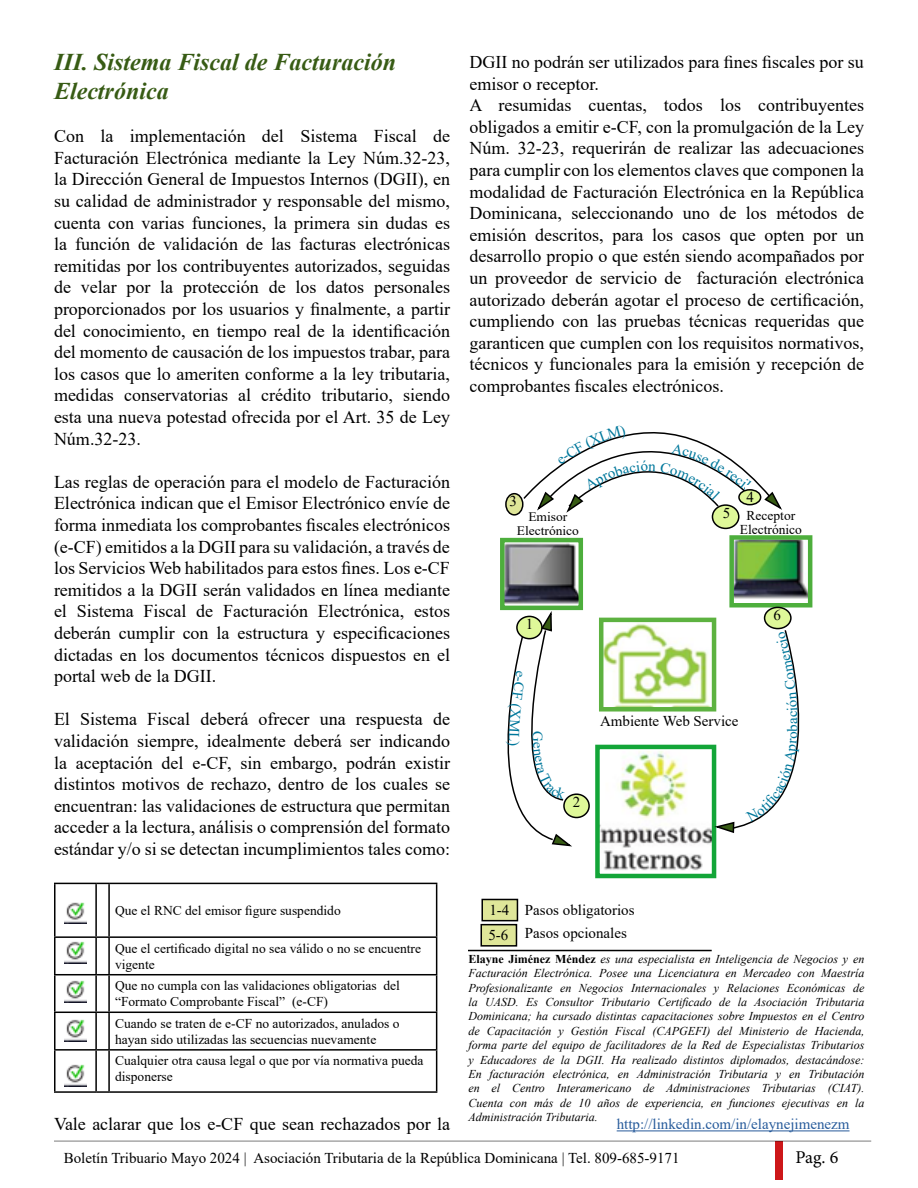
<style>
.page{position:relative;width:918px;height:1188px;background:#fff}
.page>*{position:absolute;margin:0;border:0;box-sizing:border-box;transform-origin:0 0}
.t1{font:italic 700 24px/28.8px "Times New Roman";color:#375b14}
.t2{font:18px/21.6px "Times New Roman";color:#000;text-align:justify}
.t3{font:18px "Minion Pro";color:#000}
.t4{font:15px/25.2px "Times New Roman";color:#000}
.t5{font:15px "Times New Roman";color:#275b9b}
.t6{font:15px "Times New Roman";color:#00789c}
.t7{font:13.5px/16.2px "Times New Roman";color:#000}
.t8{font:12.9px/13.5px "Times New Roman";color:#000;text-align:center;scale:1.04 1}
.t9{font:italic 12px/14.4px "Times New Roman";color:#000;text-align:justify}
.s1{font-weight:700;font-style:normal}
</style>
<div class="page">
<div style="left:775px;top:1141px;width:7px;height:39px;background:#cd1719"></div>
<hr style="left:54px;top:1140px;width:817px;height:2px;background:#000">
<hr style="left:54px;top:883px;width:42px;height:1px;background:#000">
<hr style="left:54px;top:884px;width:2px;height:52px;background:#000">
<svg style="left:96px;top:883px;width:13px;height:1px"></svg>
<hr style="left:95px;top:884px;width:2px;height:52px;background:#000">
<hr style="left:109px;top:883px;width:328px;height:1px;background:#000">
<hr style="left:108px;top:884px;width:2px;height:52px;background:#000">
<hr style="left:436px;top:884px;width:1px;height:52px;background:#000">
<hr style="left:54px;top:936px;width:42px;height:2px;background:#000">
<hr style="left:54px;top:938px;width:2px;height:36px;background:#000">
<svg style="left:96px;top:936px;width:13px;height:2px"></svg>
<hr style="left:95px;top:938px;width:2px;height:36px;background:#000">
<hr style="left:109px;top:936px;width:328px;height:2px;background:#000">
<hr style="left:108px;top:938px;width:2px;height:36px;background:#000">
<hr style="left:436px;top:938px;width:1px;height:36px;background:#000">
<hr style="left:54px;top:974px;width:42px;height:1px;background:#000">
<hr style="left:54px;top:975px;width:2px;height:37px;background:#000">
<svg style="left:96px;top:974px;width:13px;height:1px"></svg>
<hr style="left:95px;top:975px;width:2px;height:37px;background:#000">
<hr style="left:109px;top:974px;width:328px;height:1px;background:#000">
<hr style="left:108px;top:975px;width:2px;height:37px;background:#000">
<hr style="left:436px;top:975px;width:1px;height:37px;background:#000">
<hr style="left:54px;top:1012px;width:42px;height:1px;background:#000">
<hr style="left:54px;top:1013px;width:2px;height:36px;background:#000">
<svg style="left:96px;top:1012px;width:13px;height:1px"></svg>
<hr style="left:95px;top:1013px;width:2px;height:36px;background:#000">
<hr style="left:109px;top:1012px;width:328px;height:1px;background:#000">
<hr style="left:108px;top:1013px;width:2px;height:36px;background:#000">
<hr style="left:436px;top:1013px;width:1px;height:36px;background:#000">
<hr style="left:54px;top:1049px;width:42px;height:2px;background:#000">
<hr style="left:54px;top:1051px;width:2px;height:40px;background:#000">
<svg style="left:96px;top:1049px;width:13px;height:2px"></svg>
<hr style="left:95px;top:1051px;width:2px;height:40px;background:#000">
<hr style="left:109px;top:1049px;width:328px;height:2px;background:#000">
<hr style="left:108px;top:1051px;width:2px;height:40px;background:#000">
<hr style="left:436px;top:1051px;width:1px;height:40px;background:#000">
<hr style="left:54px;top:1091px;width:42px;height:2px;background:#000">
<svg style="left:96px;top:1091px;width:13px;height:2px"></svg>
<hr style="left:109px;top:1091px;width:328px;height:2px;background:#000">
<img style="left:65px;top:941px;width:22px;height:22px">
<img style="left:65px;top:902px;width:22px;height:22px">
<img style="left:65px;top:1019px;width:22px;height:22px">
<img style="left:65px;top:1064px;width:22px;height:22px">
<img style="left:65px;top:980px;width:22px;height:22px">
<img style="left:505px;top:543px;width:73px;height:61px">
<div style="left:500px;top:538px;width:83px;height:72px;border:4px solid #4dae3c"></div>
<img style="left:734px;top:540px;width:73px;height:59px">
<div style="left:729px;top:535px;width:83px;height:73px;border:4px solid #4dae3c"></div>
<img style="left:604px;top:624px;width:107px;height:83px">
<div style="left:599px;top:618px;width:117px;height:94px;border:4px solid #5db240"></div>
<img style="left:600px;top:751px;width:111px;height:119px">
<div style="left:595px;top:745px;width:121px;height:133px;border:4px solid #13a538"></div>
<div style="left:564px;top:794px;width:25px;height:24px;background:#dff899;border-radius:50%"></div>
<div style="left:563px;top:793px;width:27px;height:25px;border:2px solid #000;border-radius:50%"></div>
<div style="left:506px;top:494px;width:17px;height:21px;background:#dfe699;border-radius:50%"></div>
<div style="left:505px;top:493px;width:19px;height:23px;border:2px solid #000;border-radius:50%"></div>
<div style="left:712px;top:505px;width:27px;height:23px;background:#dff899;border-radius:50%"></div>
<div style="left:712px;top:504px;width:28px;height:25px;border:2px solid #000;border-radius:50%"></div>
<div style="left:765px;top:607px;width:26px;height:22px;background:#dff899;border-radius:50%"></div>
<div style="left:764px;top:607px;width:28px;height:22px;border:2px solid #000;border-radius:50%"></div>
<div style="left:482px;top:899px;width:35px;height:22px;background:#dfe699"></div>
<div style="left:481px;top:899px;width:37px;height:22px;border:2px solid #000"></div>
<div style="left:481px;top:925px;width:35px;height:21px;background:#dfe699"></div>
<div style="left:481px;top:924px;width:36px;height:23px;border:2px solid #000"></div>
<hr style="left:468px;top:950px;width:244px;height:1px;background:#000">
<hr style="left:617px;top:1131px;width:233px;height:1px;background:#275b9b">
<svg style="left:523px;top:432px;width:259px;height:81px"></svg>
<svg style="left:507px;top:611px;width:65px;height:236px"></svg>
<svg style="left:715px;top:629px;width:85px;height:205px"></svg>
<h1 class="t1" style="left:54px;top:47px;width:344px">III. Sistema Fiscal de Facturación<br>Electrónica</h1>
<p class="t2" style="left:54px;top:125px;width:398px">Con la implementación del Sistema Fiscal de Facturación Electrónica mediante la Ley Núm.32-23, la Dirección General de Impuestos Internos (DGII), en su calidad de administrador y responsable del mismo, cuenta con varias funciones, la primera sin dudas es la función de validación de las facturas electrónicas remitidas por los contribuyentes autorizados, seguidas de velar por la protección de los datos personales proporcionados por los usuarios y finalmente, a partir del conocimiento, en tiempo real de la identificación del momento de causación de los impuestos trabar, para los casos que lo ameriten conforme a la ley tributaria, medidas conservatorias al crédito tributario, siendo esta una nueva potestad ofrecida por el Art. 35 de Ley Núm.32-23.</p>
<p class="t2" style="left:54px;top:470px;width:398px">Las reglas de operación para el modelo de Facturación Electrónica indican que el Emisor Electrónico envíe de forma inmediata los comprobantes fiscales electrónicos (e-CF) emitidos a la DGII para su validación, a través de los Servicios Web habilitados para estos fines. Los e-CF remitidos a la DGII serán validados en línea mediante el Sistema Fiscal de Facturación Electrónica, estos deberán cumplir con la estructura y especificaciones dictadas en los documentos técnicos dispuestos en el portal web de la DGII.</p>
<p class="t2" style="left:54px;top:708px;width:398px">El Sistema Fiscal deberá ofrecer una respuesta de validación siempre, idealmente deberá ser indicando la aceptación del e-CF, sin embargo, podrán existir distintos motivos de rechazo, dentro de los cuales se encuentran: las validaciones de estructura que permitan acceder a la lectura, análisis o comprensión del formato estándar y/o si se detectan incumplimientos tales como:</p>
<p class="t2" style="left:469px;top:51px;width:396px;text-align:left">DGII no podrán ser utilizados para fines fiscales por su emisor o receptor.<br>A resumidas cuentas, todos los contribuyentes obligados a emitir e-CF, con la promulgación de la Ley Núm. 32-23, requerirán de realizar las adecuaciones para cumplir con los elementos claves que componen la modalidad de Facturación Electrónica en la República Dominicana, seleccionando uno de los métodos de emisión descritos, para los casos que opten por un desarrollo propio o que estén siendo acompañados por un proveedor de servicio de facturación electrónica autorizado deberán agotar el proceso de certificación, cumpliendo con las pruebas técnicas requeridas que garanticen que cumplen con los requisitos normativos, técnicos y funcionales para la emisión y recepción de comprobantes fiscales electrónicos.</p>
<p class="t4" style="left:746px;top:484px;width:9px">4</p>
<p class="t4" style="left:510px;top:488px;width:9px">3</p>
<p class="t4" style="left:723px;top:500px;width:9px">5</p>
<p class="t8" style="left:517px;top:510px;width:61px">Emisor<br>Electrónico</p>
<p class="t7" style="left:740px;top:509px;width:64px;line-height:13.5px;text-align:center">Receptor<br>Electrónico</p>
<p class="t4" style="left:526px;top:611px;width:9px">1</p>
<p class="t6" style="left:525px;top:741px;width:7px;rotate:90deg">)</p>
<p class="t4" style="left:774px;top:602px;width:9px">6</p>
<p class="t4" style="left:600px;top:708px;width:140px">Ambiente Web Service</p>
<p class="t4" style="left:573px;top:789px;width:9px">2</p>
<p class="t6" style="left:782px;top:724px;width:8px;rotate:-90deg">a</p>
<p class="t7" style="left:115px;top:902px;width:227px">Que el RNC del emisor figure suspendido</p>
<p class="t7" style="left:115px;top:939px;width:307px">Que el certificado digital no sea válido o no se encuentre vigente</p>
<p class="t7" style="left:115px;top:977px;width:286px">Que no cumpla con las validaciones obligatorias del “Formato Comprobante Fiscal” (e-CF)</p>
<p class="t7" style="left:115px;top:1015px;width:286px">Cuando se traten de e-CF no autorizados, anulados o hayan sido utilizadas las secuencias nuevamente</p>
<p class="t7" style="left:115px;top:1052px;width:310px">Cualquier otra causa legal o que por vía normativa pueda disponerse</p>
<p class="t2" style="left:54px;top:1113px;width:398px">Vale aclarar que los e-CF que sean rechazados por la</p>
<p class="t4" style="left:488px;top:896px;width:23px">1-4<br>5-6</p>
<p class="t4" style="left:525px;top:897px;width:111px;line-height:23.2px">Pasos obligatorios<br>Pasos opcionales</p>
<p class="t9" style="left:468px;top:951px;width:398px"><span class="s1">Elayne Jiménez Méndez</span> es una especialista en Inteligencia de Negocios y en Facturación Electrónica. Posee una Licenciatura en Mercadeo con Maestría Profesionalizante en Negocios Internacionales y Relaciones Económicas de la UASD. Es Consultor Tributario Certificado de la Asociación Tributaria Dominicana; ha cursado distintas capacitaciones sobre Impuestos en el Centro de Capacitación y Gestión Fiscal (CAPGEFI) del Ministerio de Hacienda, forma parte del equipo de facilitadores de la Red de Especialistas Tributarios y Educadores de la DGII. Ha realizado distintos diplomados, destacándose:<br>En facturación electrónica, en Administración Tributaria y en Tributación en el Centro Interamericano de Administraciones Tributarias (CIAT).<br>Cuenta con más de 10 años de experiencia, en funciones ejecutivas en la Administración Tributaria.</p>
<p class="t5" style="left:617px;top:1114px;width:234px">http://linkedin.com/in/elaynejimenezm</p>
<p class="t4" style="left:64px;top:1145px;width:617px">Boletín Tribuario Mayo 2024 | Asociación Tributaria de la República Dominicana | Tel. 809-685-9171</p>
<p class="t3" style="left:796px;top:1145px;width:44px">Pag. 6</p>
</div>
